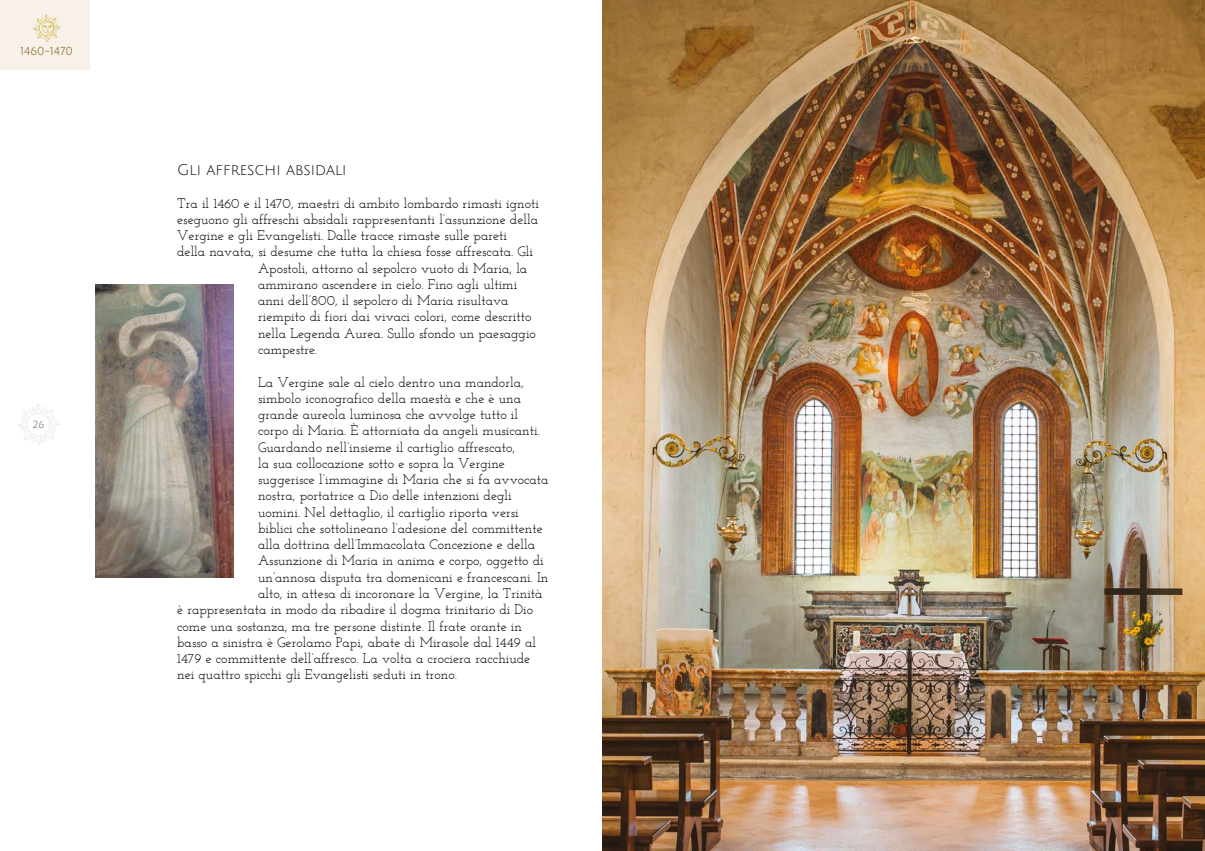
<style>
.page{position:relative;width:1205px;height:851px;background:#fff}
.page>*{position:absolute;margin:0;border:0;box-sizing:border-box;transform-origin:0 0}
.t1{font:15px "Julius Sans One";color:#000}
.t2{font:13.75px "Josefin Slab";color:#000}
.t3{font:11.25px "Julius Sans One";color:#754d00}
.t4{font:10px "Julius Sans One";color:#575756}
</style>
<div class="page">
<svg style="left:18px;top:404px;width:41px;height:41px"></svg>
<img style="left:602px;top:0;width:603px;height:850px">
<img style="left:96px;top:284px;width:137px;height:293px">
<div style="left:0;top:0;width:89px;height:69px;background:#f7f1e9"></div>
<svg style="left:33px;top:14px;width:27px;height:28px"></svg>
<p class="t3" style="left:21px;top:45px;width:54px">1460-1470</p>
<p class="t4" style="left:32px;top:419px;width:14px">26</p>
<p class="t1" style="left:177px;top:162px;width:171px">GLI AFFRESCHI ABSIDALI</p>
<p class="t2" style="left:177px;top:195px;width:363px">Tra il 1460 e il 1470, maestri di ambito lombardo rimasti ignoti</p>
<p class="t2" style="left:177px;top:211px;width:362px">eseguono gli affreschi absidali rappresentanti l’assunzione della</p>
<p class="t2" style="left:177px;top:227px;width:331px">Vergine e gli Evangelisti. Dalle tracce rimaste sulle pareti</p>
<p class="t2" style="left:177px;top:243px;width:357px">della navata, si desume che tutta la chiesa fosse affrescata. Gli</p>
<p class="t2" style="left:258px;top:260px;width:271px">Apostoli, attorno al sepolcro vuoto di Maria, la</p>
<p class="t2" style="left:258px;top:276px;width:261px">ammirano ascendere in cielo. Fino agli ultimi</p>
<p class="t2" style="left:258px;top:292px;width:252px">anni dell’800, il sepolcro di Maria risultava</p>
<p class="t2" style="left:258px;top:308px;width:275px">riempito di fiori dai vivaci colori, come descritto</p>
<p class="t2" style="left:258px;top:325px;width:279px">nella Legenda Aurea. Sullo sfondo un paesaggio</p>
<p class="t2" style="left:258px;top:341px;width:61px">campestre.</p>
<p class="t2" style="left:258px;top:373px;width:267px">La Vergine sale al cielo dentro una mandorla,</p>
<p class="t2" style="left:258px;top:390px;width:264px">simbolo iconografico della maestà e che è una</p>
<p class="t2" style="left:258px;top:406px;width:261px">grande aureola luminosa che avvolge tutto il</p>
<p class="t2" style="left:258px;top:422px;width:283px">corpo di Maria. È attorniata da angeli musicanti.</p>
<p class="t2" style="left:258px;top:438px;width:259px">Guardando nell’insieme il cartiglio affrescato,</p>
<p class="t2" style="left:258px;top:455px;width:248px">la sua collocazione sotto e sopra la Vergine</p>
<p class="t2" style="left:258px;top:471px;width:292px">suggerisce l’immagine di Maria che si fa avvocata</p>
<p class="t2" style="left:258px;top:487px;width:255px">nostra, portatrice a Dio delle intenzioni degli</p>
<p class="t2" style="left:258px;top:503px;width:262px">uomini. Nel dettaglio, il cartiglio riporta versi</p>
<p class="t2" style="left:258px;top:520px;width:286px">biblici che sottolineano l’adesione del committente</p>
<p class="t2" style="left:258px;top:536px;width:279px">alla dottrina dell’Immacolata Concezione e della</p>
<p class="t2" style="left:258px;top:552px;width:287px">Assunzione di Maria in anima e corpo, oggetto di</p>
<p class="t2" style="left:258px;top:569px;width:292px">un’annosa disputa tra domenicani e francescani. In</p>
<p class="t2" style="left:258px;top:585px;width:286px">alto, in attesa di incoronare la Vergine, la Trinità</p>
<p class="t2" style="left:177px;top:601px;width:358px">è rappresentata in modo da ribadire il dogma trinitario di Dio</p>
<p class="t2" style="left:177px;top:617px;width:346px">come una sostanza, ma tre persone distinte. Il frate orante in</p>
<p class="t2" style="left:177px;top:634px;width:360px">basso a sinistra è Gerolamo Papi, abate di Mirasole dal 1449 al</p>
<p class="t2" style="left:177px;top:650px;width:355px">1479 e committente dell’affresco. La volta a crociera racchiude</p>
<p class="t2" style="left:177px;top:666px;width:281px">nei quattro spicchi gli Evangelisti seduti in trono.</p>
</div>
